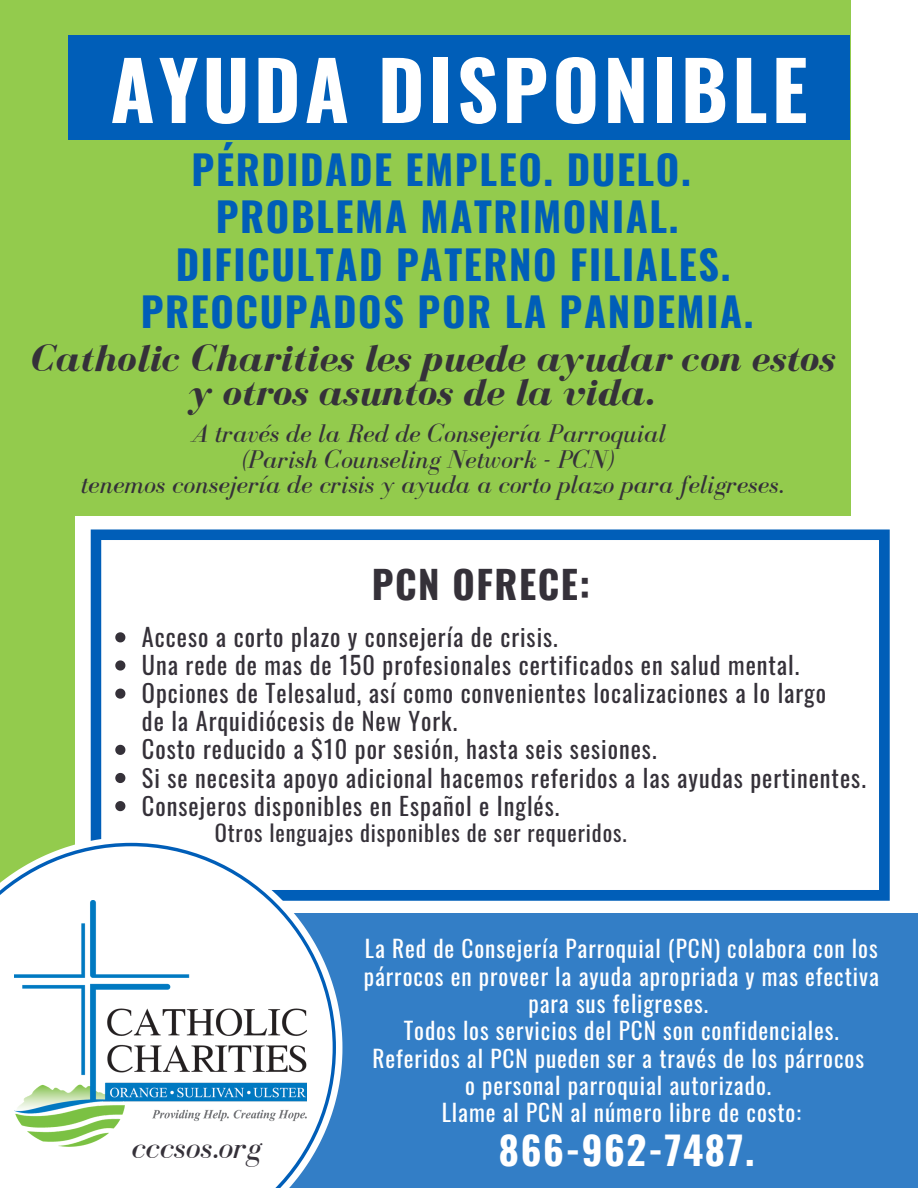
<style>
.page{position:relative;width:918px;height:1188px;background:#fff}
.page>*{position:absolute;margin:0;border:0;box-sizing:border-box;transform-origin:0 0}
.t1{font:700 80.4px "Oswald";letter-spacing:.05em;color:#fff}
.t2{font:700 40.2px "Oswald";letter-spacing:.04em;color:#005eb8}
.t3{font:700 38.7px "Oswald";letter-spacing:.04em;color:#fff}
.t4{font:italic 700 38.25px "Bodoni FLF";color:#353139}
.t5{font:700 38.25px "Oswald";letter-spacing:.04em;color:#353139}
.t6{font:italic 33.15px "Bodoni FLF";color:#353139}
.t7{font:italic 26.4px "Bodoni FLF";color:#353139}
.t8{font:24.3px "Oswald";letter-spacing:.04em;color:#353139}
.t9{font:23.25px/27.3px "Oswald";letter-spacing:.04em;color:#fff;text-align:center}
.t10{font:22.35px "Oswald";letter-spacing:.04em;color:#353139}
</style>
<div class="page">
<div style="left:3px;top:913px;width:915px;height:275px;background:#337ec6"></div>
<div style="left:0;top:0;width:850px;height:887px;background:#93cb4d"></div>
<div style="left:76px;top:516px;width:828px;height:371px;background:#fff"></div>
<svg style="left:91px;top:529px;width:799px;height:372px"></svg>
<div style="left:68px;top:35px;width:782px;height:105px;background:#005eb8"></div>
<svg style="left:75px;top:837px;width:267px;height:262px"></svg>
<svg style="left:0;top:843px;width:336px;height:345px;fill:#fff"></svg>
<svg style="left:115px;top:632px;width:10px;height:10px"></svg>
<svg style="left:115px;top:660px;width:10px;height:11px"></svg>
<svg style="left:115px;top:689px;width:10px;height:10px"></svg>
<svg style="left:115px;top:745px;width:10px;height:10px"></svg>
<svg style="left:115px;top:773px;width:10px;height:10px"></svg>
<svg style="left:115px;top:801px;width:10px;height:10px"></svg>
<img style="left:14px;top:900px;width:293px;height:246px">
<p class="t1" style="left:110px;top:27px;width:699px">AYUDA DISPONIBLE</p>
<p class="t2" style="left:192px;top:138px;width:501px">PÉRDIDADE EMPLEO. DUELO.</p>
<p class="t2" style="left:216px;top:186px;width:464px">PROBLEMA MATRIMONIAL.</p>
<p class="t2" style="left:176px;top:233px;width:556px">DIFICULTAD PATERNO FILIALES.</p>
<p class="t2" style="left:141px;top:280px;width:614px">PREOCUPADOS POR LA PANDEMIA.</p>
<p class="t4" style="left:30px;top:338px;width:806px">Catholic Charities les puede ayudar con estos</p>
<p class="t4" style="left:188px;top:372px;width:468px">y otros asuntos de la vida.</p>
<p class="t7" style="left:192px;top:419px;width:476px">A través de la Red de Consejería Parroquial</p>
<p class="t7" style="left:243px;top:445px;width:372px">(Parish Counseling Network - PCN)</p>
<p class="t7" style="left:81px;top:470px;width:704px">tenemos consejería de crisis y ayuda a corto plazo para feligreses.</p>
<p class="t5" style="left:372px;top:554px;width:220px">PCN OFRECE:</p>
<p class="t8" style="left:142px;top:618px;width:417px">Acceso a corto plazo y consejería de crisis.</p>
<p class="t8" style="left:142px;top:646px;width:659px">Una rede de mas de 150 profesionales certificados en salud mental.</p>
<p class="t8" style="left:142px;top:674px;width:686px">Opciones de Telesalud, así como convenientes localizaciones a lo largo</p>
<p class="t8" style="left:142px;top:730px;width:516px">Costo reducido a $10 por sesión, hasta seis sesiones.</p>
<p class="t8" style="left:142px;top:759px;width:725px">Si se necesita apoyo adicional hacemos referidos a las ayudas pertinentes.</p>
<p class="t8" style="left:142px;top:787px;width:419px">Consejeros disponibles en Español e Inglés.</p>
<p class="t8" style="left:142px;top:702px;width:317px">de la Arquidiócesis de New York.</p>
<p class="t10" style="left:215px;top:815px;width:413px">Otros lenguajes disponibles de ser requeridos.</p>
<p class="t6" style="left:132px;top:1129px;width:131px">cccsos.org</p>
<p class="t9" style="left:364px;top:934px;width:517px">La Red de Consejería Parroquial (PCN) colabora con los párrocos en proveer la ayuda apropriada y mas efectiva para sus feligreses.</p>
<p class="t9" style="left:404px;top:1016px;width:437px">Todos los servicios del PCN son confidenciales.</p>
<p class="t9" style="left:372px;top:1043px;width:493px">Referidos al PCN pueden ser a través de los párrocos</p>
<p class="t9" style="left:465px;top:1071px;width:307px">o personal parroquial autorizado.</p>
<p class="t9" style="left:442px;top:1098px;width:361px">Llame al PCN al número libre de costo:</p>
<p class="t3" style="left:499px;top:1119px;width:257px">866-962-7487.</p>
</div>
